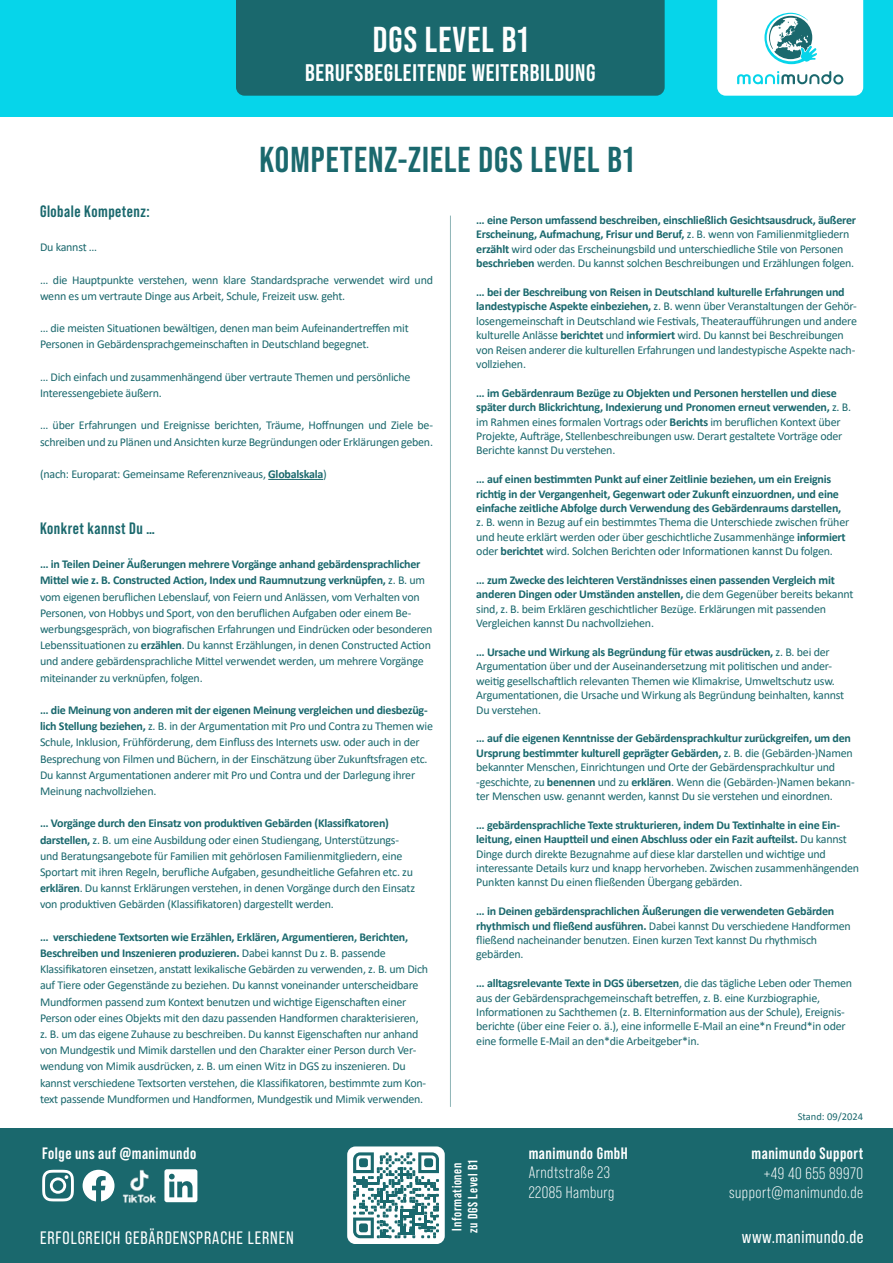
<style>
.page{position:relative;width:893px;height:1263px;background:#fff}
.page>*{position:absolute;margin:0;border:0;box-sizing:border-box;transform-origin:0 0}
.t1{font:700 36px "Bebas Neue Pro";letter-spacing:.03em;color:#1a686d}
.t2{font:700 36px "Bebas Neue Pro";letter-spacing:.03em;color:#fff}
.t3{font:700 24px "Bebas Neue Pro";letter-spacing:.03em;color:#fff}
.t4{font:18px "Bebas Neue Pro";letter-spacing:.05em;color:#fff}
.t5{font:18px "Bebas Neue Pro";letter-spacing:.03em;color:#fff}
.t6{font:16.5px/19.8px "Bebas Neue Pro";letter-spacing:.03em;color:#fff}
.t7{font:700 16.5px "Bebas Neue Pro";letter-spacing:.03em;color:#fff}
.t8{font:700 16.5px "Bebas Neue Pro";letter-spacing:.03em;color:#1a686d}
.t9{font:700 13.5px/16.2px "Bebas Neue Pro";letter-spacing:.05em;color:#fff}
.t10{font:12px/14.4px "Calibri";letter-spacing:-.02em;color:#1a686d}
.t11{font:700 12px/14.4px "Calibri";letter-spacing:-.02em;color:#1a686d}
.t12{font:10.5px "Calibri";color:#1a686d}
.s1{font-weight:700}
</style>
<div class="page">
<div style="left:0;top:0;width:893px;height:117px;background:#06d5ea"></div>
<div style="left:236px;top:0;width:429px;height:96px;background:#1a686d"></div>
<hr style="left:450px;top:216px;width:1px;height:891px;background:#8db4b6">
<svg style="left:717px;top:0;width:146px;height:96px;background:#dff0f1"></svg>
<hr style="left:268px;top:479px;width:55px;height:1px;background:#1a686d">
<div style="left:0;top:1128px;width:893px;height:135px;background:#1a686d"></div>
<svg style="left:347px;top:1146px;width:98px;height:98px"></svg>
<svg style="left:42px;top:1170px;width:32px;height:31px"></svg>
<svg style="left:83px;top:1170px;width:31px;height:31px"></svg>
<img style="left:122px;top:1169px;width:35px;height:34px">
<svg style="left:164px;top:1169px;width:33px;height:33px"></svg>
<h1 class="t2" style="left:373px;top:19px;width:157px">DGS LEVEL B1</h1>
<h2 class="t3" style="left:305px;top:59px;width:292px">BERUFSBEGLEITENDE WEITERBILDUNG</h2>
<h1 class="t1" style="left:259px;top:139px;width:375px">KOMPETENZ-ZIELE DGS LEVEL B1</h1>
<h3 class="t8" style="left:40px;top:202px;width:111px">Globale Kompetenz:</h3>
<p class="t10" style="left:40px;top:240px;width:59px">Du kannst …</p>
<p class="t10" style="left:40px;top:271px;width:394px;line-height:16.2px">… die Hauptpunkte verstehen, wenn klare Standardsprache verwendet wird und wenn es um vertraute Dinge aus Arbeit, Schule, Freizeit usw. geht.</p>
<p class="t10" style="left:40px;top:320px;width:370px;line-height:16.2px">… die meisten Situationen bewältigen, denen man beim Aufeinandertreffen mit<br>Personen in Gebärdensprachgemeinschaften in Deutschland begegnet.</p>
<p class="t10" style="left:40px;top:368px;width:372px;line-height:16.2px">… Dich einfach und zusammenhängend über vertraute Themen und persönliche<br>Interessengebiete äußern.</p>
<p class="t10" style="left:40px;top:417px;width:395px;line-height:16.2px">… über Erfahrungen und Ereignisse berichten, Träume, Hoffnungen und Ziele be&shy;schreiben und zu Plänen und Ansichten kurze Begründungen oder Erklärungen geben.</p>
<p class="t10" style="left:40px;top:467px;width:288px">(nach: Europarat: Gemeinsame Referenzniveaus, <span class="s1">Globalskala</span>)</p>
<h3 class="t8" style="left:40px;top:519px;width:116px">Konkret kannst Du …</h3>
<p class="t10" style="left:40px;top:556px;width:394px;line-height:16.2px"><span class="s1">… in Teilen Deiner Äußerungen mehrere Vorgänge anhand gebärdensprachlicher Mittel wie z. B. Constructed Action, Index und Raumnutzung verknüpfen,</span> z. B. um vom eigenen beruflichen Lebenslauf, von Feiern und Anlässen, vom Verhalten von Personen, von Hobbys und Sport, von den beruflichen Aufgaben oder einem Be&shy;werbungsgespräch, von biografischen Erfahrungen und Eindrücken oder besonderen Lebenssituationen zu <span class="s1">erzählen</span>. Du kannst Erzählungen, in denen Constructed Action und andere gebärdensprachliche Mittel verwendet werden, um mehrere Vorgänge miteinander zu verknüpfen, folgen.</p>
<p class="t10" style="left:40px;top:701px;width:394px;line-height:16.2px"><span class="s1">… die Meinung von anderen mit der eigenen Meinung vergleichen und diesbezüg&shy;lich Stellung beziehen,</span> z. B. in der Argumentation mit Pro und Contra zu Themen wie Schule, Inklusion, Frühförderung, dem Einfluss des Internets usw. oder auch in der Besprechung von Filmen und Büchern, in der Einschätzung über Zukunftsfragen etc.<br>Du kannst Argumentationen anderer mit Pro und Contra und der Darlegung ihrer Meinung nachvollziehen.</p>
<p class="t10" style="left:40px;top:815px;width:377px;line-height:16.2px"><span class="s1">… Vorgänge durch den Einsatz von produktiven Gebärden (Klassifkatoren) darstellen,</span> z. B. um eine Ausbildung oder einen Studiengang, Unterstützungs&shy;und Beratungsangebote für Familien mit gehörlosen Familienmitgliedern, eine Sportart mit ihren Regeln, berufliche Aufgaben, gesundheitliche Gefahren etc. zu <span class="s1">erklären</span>. Du kannst Erklärungen verstehen, in denen Vorgänge durch den Einsatz von produktiven Gebärden (Klassifikatoren) dargestellt werden.</p>
<p class="t10" style="left:40px;top:928px;width:390px;line-height:16.2px"><span class="s1">… verschiedene Textsorten wie Erzählen, Erklären, Argumentieren, Berichten, Beschreiben und Inszenieren produzieren.</span> Dabei kannst Du z. B. passende Klassifikatoren einsetzen, anstatt lexikalische Gebärden zu verwenden, z. B. um Dich auf Tiere oder Gegenstände zu beziehen. Du kannst voneinander unterscheidbare Mundformen passend zum Kontext benutzen und wichtige Eigenschaften einer Person oder eines Objekts mit den dazu passenden Handformen charakterisieren, z. B. um das eigene Zuhause zu beschreiben. Du kannst Eigenschaften nur anhand von Mundgestik und Mimik darstellen und den Charakter einer Person durch Ver&shy;wendung von Mimik ausdrücken, z. B. um einen Witz in DGS zu inszenieren. Du kannst verschiedene Textsorten verstehen, die Klassifikatoren, bestimmte zum Kon&shy;text passende Mundformen und Handformen, Mundgestik und Mimik verwenden.</p>
<p class="t10" style="left:476px;top:212px;width:381px"><span class="s1">… eine Person umfassend beschreiben, einschließlich Gesichtsausdruck, äußerer Erscheinung, Aufmachung, Frisur und Beruf,</span> z. B. wenn von Familienmitgliedern <span class="s1">erzählt</span> wird oder das Erscheinungsbild und unterschiedliche Stile von Personen <span class="s1">beschrieben</span> werden. Du kannst solchen Beschreibungen und Erzählungen folgen.</p>
<p class="t10" style="left:476px;top:284px;width:382px"><span class="s1">… bei der Beschreibung von Reisen in Deutschland kulturelle Erfahrungen und landestypische Aspekte einbeziehen,</span> z. B. wenn über Veranstaltungen der Gehör&shy;losengemeinschaft in Deutschland wie Festivals, Theateraufführungen und andere kulturelle Anlässe <span class="s1">berichtet</span> und <span class="s1">informiert</span> wird. Du kannst bei Beschreibungen von Reisen anderer die kulturellen Erfahrungen und landestypische Aspekte nach&shy;vollziehen.</p>
<p class="t10" style="left:476px;top:385px;width:376px"><span class="s1">… im Gebärdenraum Bezüge zu Objekten und Personen herstellen und diese später durch Blickrichtung, Indexierung und Pronomen erneut verwenden,</span> z. B. im Rahmen eines formalen Vortrags oder <span class="s1">Berichts</span> im beruflichen Kontext über Projekte, Aufträge, Stellenbeschreibungen usw. Derart gestaltete Vorträge oder Berichte kannst Du verstehen.</p>
<p class="t11" style="left:476px;top:472px;width:367px">… auf einen bestimmten Punkt auf einer Zeitlinie beziehen, um ein Ereignis richtig in der Vergangenheit, Gegenwart oder Zukunft einzuordnen, und eine einfache zeitliche Abfolge durch Verwendung des Gebärdenraums darstellen,</p>
<p class="t10" style="left:476px;top:515px;width:375px">z. B. wenn in Bezug auf ein bestimmtes Thema die Unterschiede zwischen früher und heute erklärt werden oder über geschichtliche Zusammenhänge <span class="s1">informiert </span>oder <span class="s1">berichtet</span> wird. Solchen Berichten oder Informationen kannst Du folgen.</p>
<p class="t10" style="left:476px;top:572px;width:379px"><span class="s1">… zum Zwecke des leichteren Verständnisses einen passenden Vergleich mit anderen Dingen oder Umständen anstellen,</span> die dem Gegenüber bereits bekannt sind, z. B. beim Erklären geschichtlicher Bezüge. Erklärungen mit passenden Vergleichen kannst Du nachvollziehen.</p>
<p class="t10" style="left:476px;top:644px;width:369px"><span class="s1">… Ursache und Wirkung als Begründung für etwas ausdrücken,</span> z. B. bei der Argumentation über und der Auseinandersetzung mit politischen und ander&shy;weitig gesellschaftlich relevanten Themen wie Klimakrise, Umweltschutz usw.<br>Argumentationen, die Ursache und Wirkung als Begründung beinhalten, kannst Du verstehen.</p>
<p class="t10" style="left:476px;top:731px;width:380px"><span class="s1">… auf die eigenen Kenntnisse der Gebärdensprachkultur zurückgreifen, um den Ursprung bestimmter kulturell geprägter Gebärden,</span> z. B. die (Gebärden-)Namen bekannter Menschen, Einrichtungen und Orte der Gebärdensprachkultur und -geschichte, zu <span class="s1">benennen</span> und zu <span class="s1">erklären</span>. Wenn die (Gebärden-)Namen bekann&shy;ter Menschen usw. genannt werden, kannst Du sie verstehen und einordnen.</p>
<p class="t10" style="left:476px;top:817px;width:384px"><span class="s1">… gebärdensprachliche Texte strukturieren, indem Du Textinhalte in eine Ein&shy;leitung, einen Hauptteil und einen Abschluss oder ein Fazit aufteilst.</span> Du kannst Dinge durch direkte Bezugnahme auf diese klar darstellen und wichtige und interessante Details kurz und knapp hervorheben. Zwischen zusammenhängenden Punkten kannst Du einen fließenden Übergang gebärden.</p>
<p class="t10" style="left:476px;top:904px;width:376px"><span class="s1">… in Deinen gebärdensprachlichen Äußerungen die verwendeten Gebärden rhythmisch und fließend ausführen.</span> Dabei kannst Du verschiedene Handformen fließend nacheinander benutzen. Einen kurzen Text kannst Du rhythmisch gebärden.</p>
<p class="t10" style="left:476px;top:976px;width:377px"><span class="s1">… alltagsrelevante Texte in DGS übersetzen</span>, die das tägliche Leben oder Themen aus der Gebärdensprachgemeinschaft betreffen, z. B. eine Kurzbiographie, Informationen zu Sachthemen (z. B. Elterninformation aus der Schule), Ereignis&shy;berichte (über eine Feier o. ä.), eine informelle E-Mail an eine*n Freund*in oder eine formelle E-Mail an den*die Arbeitgeber*in.</p>
<p class="t12" style="left:798px;top:1109px;width:67px">Stand: 09/2024</p>
<h3 class="t7" style="left:42px;top:1143px;width:156px">Folge uns auf @manimundo</h3>
<h3 class="t7" style="left:529px;top:1143px;width:101px">manimundo GmbH</h3>
<h3 class="t6" style="left:529px;top:1163px;width:87px">Arndtstraße 23<br>22085 Hamburg</h3>
<h3 class="t7" style="left:751px;top:1144px;width:113px">manimundo Support</h3>
<h3 class="t6" style="left:729px;top:1163px;width:135px;text-align:right">+49 40 655 89970 support@manimundo.de</h3>
<p class="t9" style="left:448px;top:1233px;width:74px;rotate:-90deg">Informationen zu DGS Level B1</p>
<h3 class="t4" style="left:40px;top:1228px;width:255px">ERFOLGREICH GEBÄRDENSPRACHE LERNEN</h3>
<h3 class="t5" style="left:742px;top:1226px;width:123px">www.manimundo.de</h3>
</div>
